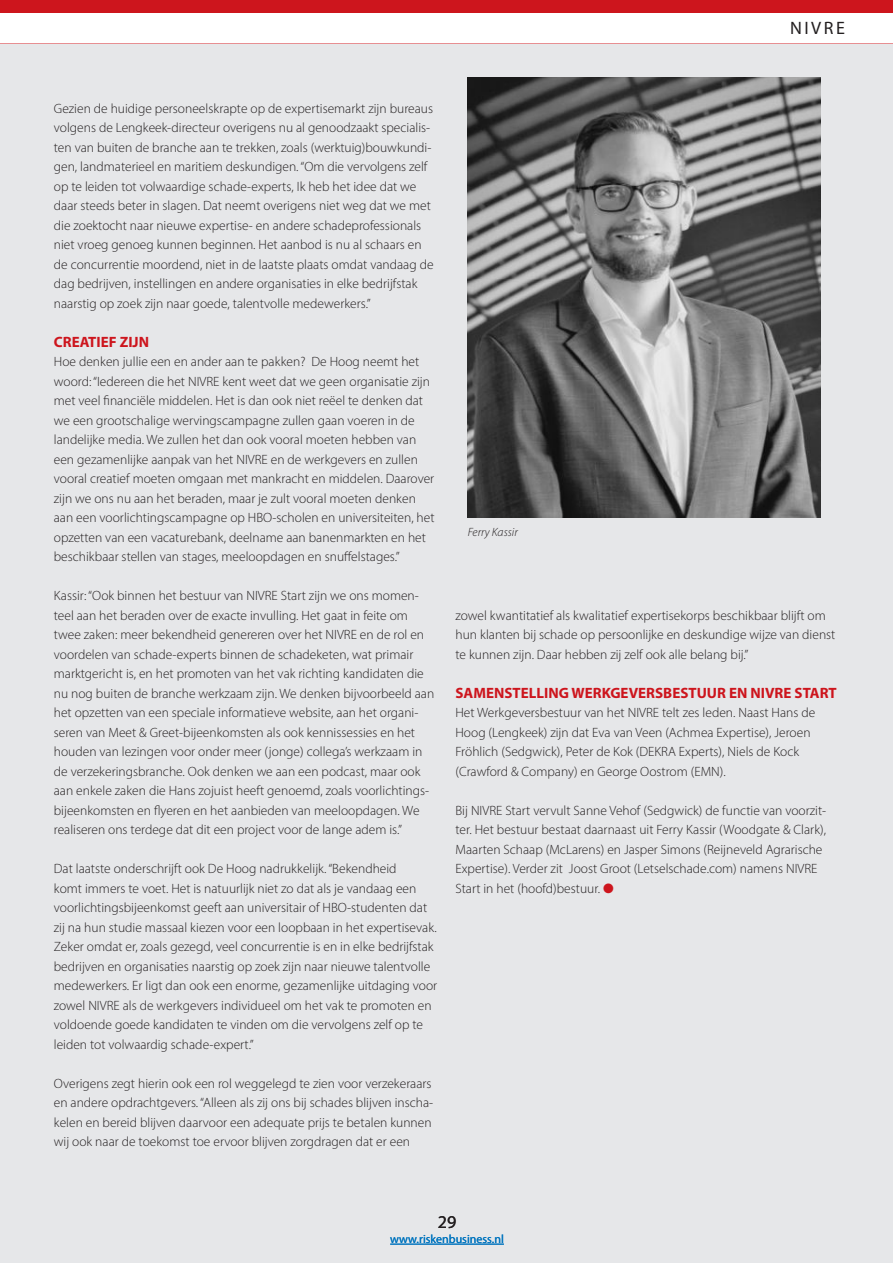
<style>
.page{position:relative;width:893px;height:1263px;background:#fff}
.page>*{position:absolute;margin:0;border:0;box-sizing:border-box;transform-origin:0 0}
.t1{font:18px "Myriad Pro";letter-spacing:.14em;color:#231f20}
.tussenkop{font:15px "Myriad Variable Concept";color:#cd151d}
.platte_tekst{font:13.5px/19.5px "Myriad Variable Concept";color:#231f20}
.t2{font:12px "Myriad Pro";color:#0074be}
.bijschrift{font:italic 12px "Myriad Variable Concept";color:#231f20}
.s1{color:#cd151d}
</style>
<div class="page">
<div style="left:0;top:0;width:893px;height:13px;background:#cd151d"></div>
<hr style="left:0;top:44px;width:893px;height:1px;background:#cd151d">
<div style="left:0;top:45px;width:893px;height:1218px;background:#e6e7e9"></div>
<hr style="left:390px;top:1244px;width:114px;height:1px;background:#0074be">
<img style="left:468px;top:77px;width:353px;height:440px">
<h1 class="t1" style="left:790px;top:17px;width:56px">NIVRE</h1>
<p class="platte_tekst" style="left:54px;top:98px;width:381px">Gezien de huidige personeelskrapte op de expertisemarkt zijn bureaus volgens de Lengkeek-directeur overigens nu al genoodzaakt specialis&shy;ten van buiten de branche aan te trekken, zoals (werktuig)bouwkundi&shy;gen, landmaterieel en maritiem deskundigen. “Om die vervolgens zelf op te leiden tot volwaardige schade-experts, Ik heb het idee dat we daar steeds beter in slagen. Dat neemt overigens niet weg dat we met die zoektocht naar nieuwe expertise- en andere schadeprofessionals niet vroeg genoeg kunnen beginnen. Het aanbod is nu al schaars en de concurrentie moordend, niet in de laatste plaats omdat vandaag de dag bedrijven, instellingen en andere organisaties in elke bedrijfstak naarstig op zoek zijn naar goede, talentvolle medewerkers.”</p>
<p class="tussenkop" style="left:54px;top:333px;width:97px">CREATIEF ZIJN</p>
<p class="platte_tekst" style="left:54px;top:352px;width:382px">Hoe denken jullie een en ander aan te pakken? De Hoog neemt het woord: “Iedereen die het NIVRE kent weet dat we geen organisatie zijn met veel financiële middelen. Het is dan ook niet reëel te denken dat we een grootschalige wervingscampagne zullen gaan voeren in de landelijke media. We zullen het dan ook vooral moeten hebben van een gezamenlijke aanpak van het NIVRE en de werkgevers en zullen vooral creatief moeten omgaan met mankracht en middelen. Daarover zijn we ons nu aan het beraden, maar je zult vooral moeten denken aan een voorlichtingscampagne op HBO-scholen en universiteiten, het opzetten van een vacaturebank, deelname aan banenmarkten en het beschikbaar stellen van stages, meeloopdagen en snuffelstages.”</p>
<p class="platte_tekst" style="left:54px;top:586px;width:382px">Kassir: “Ook binnen het bestuur van NIVRE Start zijn we ons momen&shy;teel aan het beraden over de exacte invulling. Het gaat in feite om twee zaken: meer bekendheid genereren over het NIVRE en de rol en voordelen van schade-experts binnen de schadeketen, wat primair marktgericht is, en het promoten van het vak richting kandidaten die nu nog buiten de branche werkzaam zijn. We denken bijvoorbeeld aan het opzetten van een speciale informatieve website, aan het organi&shy;seren van Meet &amp; Greet-bijeenkomsten als ook kennissessies en het houden van lezingen voor onder meer (jonge) collega’s werkzaam in de verzekeringsbranche. Ook denken we aan een podcast, maar ook aan enkele zaken die Hans zojuist heeft genoemd, zoals voorlichtings&shy;bijeenkomsten en flyeren en het aanbieden van meeloopdagen. We realiseren ons terdege dat dit een project voor de lange adem is.”</p>
<p class="platte_tekst" style="left:54px;top:859px;width:385px">Dat laatste onderschrijft ook De Hoog nadrukkelijk. “Bekendheid<br>komt immers te voet. Het is natuurlijk niet zo dat als je vandaag een voorlichtingsbijeenkomst geeft aan universitair of HBO-studenten dat zij na hun studie massaal kiezen voor een loopbaan in het expertisevak.<br>Zeker omdat er, zoals gezegd, veel concurrentie is en in elke bedrijfstak bedrijven en organisaties naarstig op zoek zijn naar nieuwe talentvolle medewerkers. Er ligt dan ook een enorme, gezamenlijke uitdaging voor zowel NIVRE als de werkgevers individueel om het vak te promoten en voldoende goede kandidaten te vinden om die vervolgens zelf op te leiden tot volwaardig schade-expert.”</p>
<p class="platte_tekst" style="left:54px;top:1073px;width:381px">Overigens zegt hierin ook een rol weggelegd te zien voor verzekeraars en andere opdrachtgevers. “Alleen als zij ons bij schades blijven inscha&shy;kelen en bereid blijven daarvoor een adequate prijs te betalen kunnen wij ook naar de toekomst toe ervoor blijven zorgdragen dat er een</p>
<p class="bijschrift" style="left:468px;top:524px;width:52px">Ferry Kassir</p>
<p class="platte_tekst" style="left:455px;top:605px;width:381px">zowel kwantitatief als kwalitatief expertisekorps beschikbaar blijft om hun klanten bij schade op persoonlijke en deskundige wijze van dienst te kunnen zijn. Daar hebben zij zelf ook alle belang bij.”</p>
<p class="tussenkop" style="left:455px;top:684px;width:383px">SAMENSTELLING WERKGEVERSBESTUUR EN NIVRE START</p>
<p class="platte_tekst" style="left:455px;top:703px;width:361px">Het Werkgeversbestuur van het NIVRE telt zes leden. Naast Hans de<br>Hoog (Lengkeek) zijn dat Eva van Veen (Achmea Expertise), Jeroen</p>
<p class="platte_tekst" style="left:455px;top:742px;width:345px">Fröhlich (Sedgwick), Peter de Kok (DEKRA Experts), Niels de Kock</p>
<p class="platte_tekst" style="left:455px;top:761px;width:272px">(Crawford &amp; Company) en George Oostrom (EMN).</p>
<p class="platte_tekst" style="left:455px;top:800px;width:372px">Bij NIVRE Start vervult Sanne Vehof (Sedgwick) de functie van voorzit&shy;ter. Het bestuur bestaat daarnaast uit Ferry Kassir (Woodgate &amp; Clark), Maarten Schaap (McLarens) en Jasper Simons (Reijneveld Agrarische Expertise). Verder zit Joost Groot (Letselschade.com) namens NIVRE Start in het (hoofd)bestuur. <span class="s1">●</span></p>
<p class="t1" style="left:438px;top:1211px;width:20px">29</p>
<p class="t2" style="left:390px;top:1231px;width:115px">www.riskenbusiness.nl</p>
</div>
